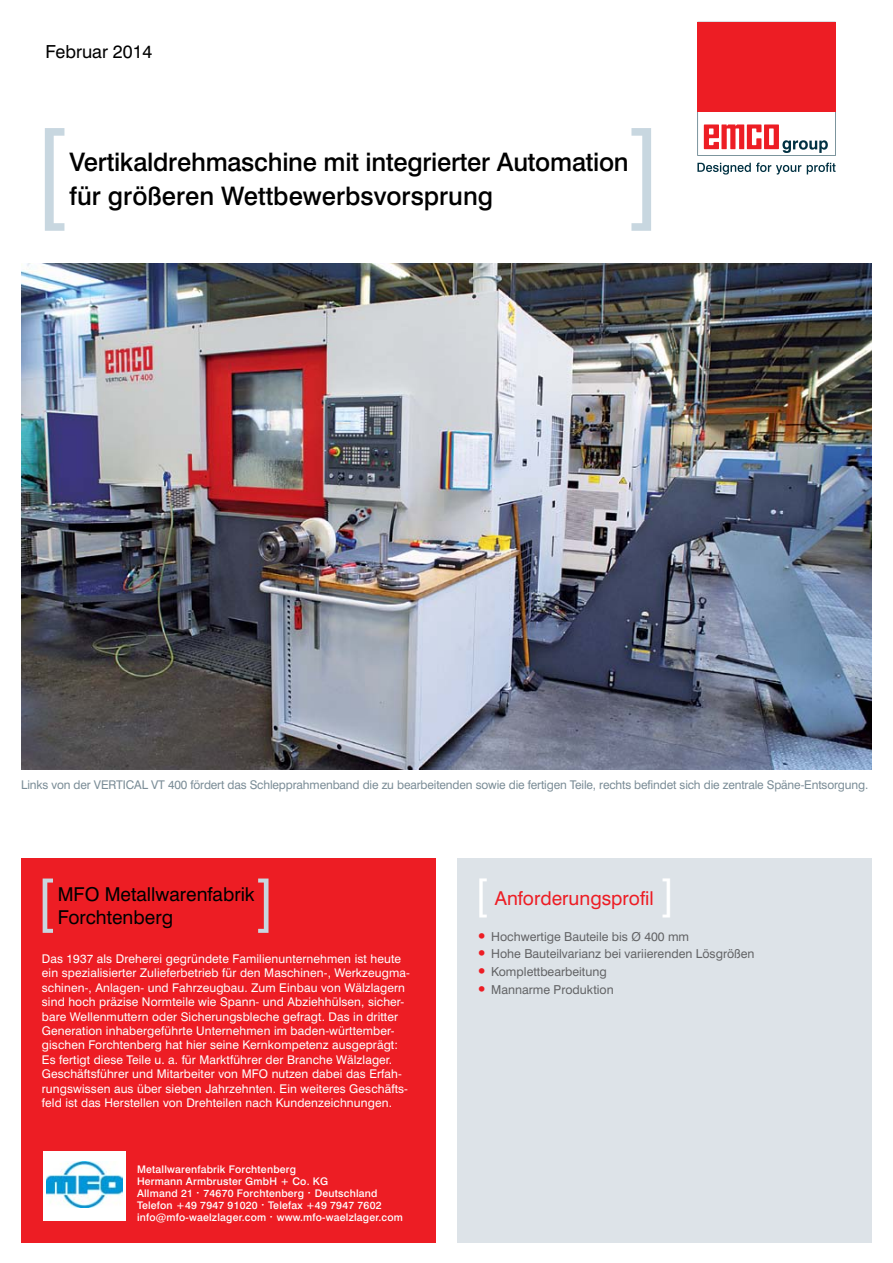
<style>
.page{position:relative;width:893px;height:1263px;background:#fff}
.page>*{position:absolute;margin:0;border:0;box-sizing:border-box;transform-origin:0 0}
.t1{font:111.75px "Swiss 721 BT";color:#c8d7e0;scale:.9 1}
.t2{font:59.1px "Swiss 721 BT";color:#c8d7e0;scale:.9 1}
.t3{font:500 25.5px "Swiss 721 BT";letter-spacing:-.01em;color:#000}
.t4{font:19.2px/23px "Swiss 721 BT";color:#000}
.t5{font:19.2px "Swiss 721 BT";color:#ed1d24}
.t6{font:18px "Swiss 721 BT";color:#000}
.t7{font:12.3px "Swiss 721 BT";color:#636466}
.t8{font:12px/14.4px "Swiss 721 BT";letter-spacing:.01em;color:#fff}
.t9{font:12px "Swiss 721 BT";letter-spacing:-.01em;color:#7b8d97}
.t10{font:500 10.5px/12px "Swiss 721 BT";letter-spacing:.02em;color:#fff}
.s1{font-size:6px}
.s2{font-size:42.45px;color:#fff}
.s3{font-weight:800;font-size:19.2px;color:#ed1d24}
</style>
<div class="page">
<img style="left:21px;top:264px;width:851px;height:506px">
<div style="left:21px;top:858px;width:415px;height:384px;background:#ed1d24"></div>
<div style="left:457px;top:858px;width:415px;height:384px;background:#dde3e8"></div>
<svg style="left:697px;top:163px;width:104px;height:12px"></svg>
<svg style="left:807px;top:163px;width:29px;height:11px"></svg>
<svg style="left:697px;top:22px;width:139px;height:134px"></svg>
<div style="left:43px;top:1151px;width:83px;height:69px;background:#fff"></div>
<img style="left:46px;top:1162px;width:77px;height:45px">
<h3 class="t6" style="left:45px;top:41px;width:109px">Februar 2014</h3>
<h1 class="t1" style="left:33px;top:101px;width:41px">[</h1>
<h3 class="t3" style="left:70px;top:146px;width:561px">Vertikaldrehmaschine mit integrierter Automation</h3>
<h3 class="t3" style="left:70px;top:180px;width:425px">für größeren Wettbewerbsvorsprung</h3>
<p class="t9" style="left:21px;top:778px;width:849px">Links von der VERTICAL VT 400 fördert das Schlepprahmenband die zu bearbeitenden sowie die fertigen Teile, rechts befindet sich die zentrale Späne-Entsorgung.</p>
<h2 class="t2" style="left:36px;top:864px;width:22px">[</h2>
<h3 class="t4" style="left:58px;top:883px;width:199px">MFO Metallwarenfabrik<br>Forchtenberg</h3>
<p class="t8" style="left:42px;top:951px;width:369px">Das 1937 als Dreherei gegründete Familienunternehmen ist heute ein spezialisierter Zulieferbetrieb für den Maschinen-, Werkzeugma&shy;schinen-, Anlagen- und Fahrzeugbau. Zum Einbau von Wälzlagern sind hoch präzise Normteile wie Spann- und Abziehhülsen, sicher&shy;bare Wellenmuttern oder Sicherungsbleche gefragt. Das in dritter Generation inhabergeführte Unternehmen im baden-württember&shy;gischen Forchtenberg hat hier seine Kernkompetenz ausgeprägt:<br>Es fertigt diese Teile u. a. für Marktführer der Branche Wälzlager.<br>Geschäftsführer und Mitarbeiter von MFO nutzen dabei das Erfah&shy;rungswissen aus über sieben Jahrzehnten. Ein weiteres Geschäfts&shy;feld ist das Herstellen von Drehteilen nach Kundenzeichnungen.</p>
<p class="t10" style="left:137px;top:1163px;width:267px">Metallwarenfabrik Forchtenberg<br>Hermann Armbruster GmbH + Co. KG<br>Allmand 21 <span class="s1">•</span> 74670 Forchtenberg <span class="s1">•</span> Deutschland Telefon +49 7947 91020 <span class="s1">•</span> Telefax +49 7947 7602 info@mfo-waelzlager.com <span class="s1">•</span> www.mfo-waelzlager.com</p>
<h3 class="t5" style="left:475px;top:886px;width:180px"><span class="s2">[</span> Anforderungsprofil</h3>
<p class="t7" style="left:476px;top:929px;width:214px"><span class="s3">•</span> Hochwertige Bauteile bis Ø 400 mm</p>
<p class="t7" style="left:476px;top:946px;width:280px"><span class="s3">•</span> Hohe Bauteilvarianz bei variierenden Lösgrößen</p>
<p class="t7" style="left:476px;top:964px;width:132px"><span class="s3">•</span> Komplettbearbeitung</p>
<p class="t7" style="left:476px;top:982px;width:139px"><span class="s3">•</span> Mannarme Produktion</p>
</div>
